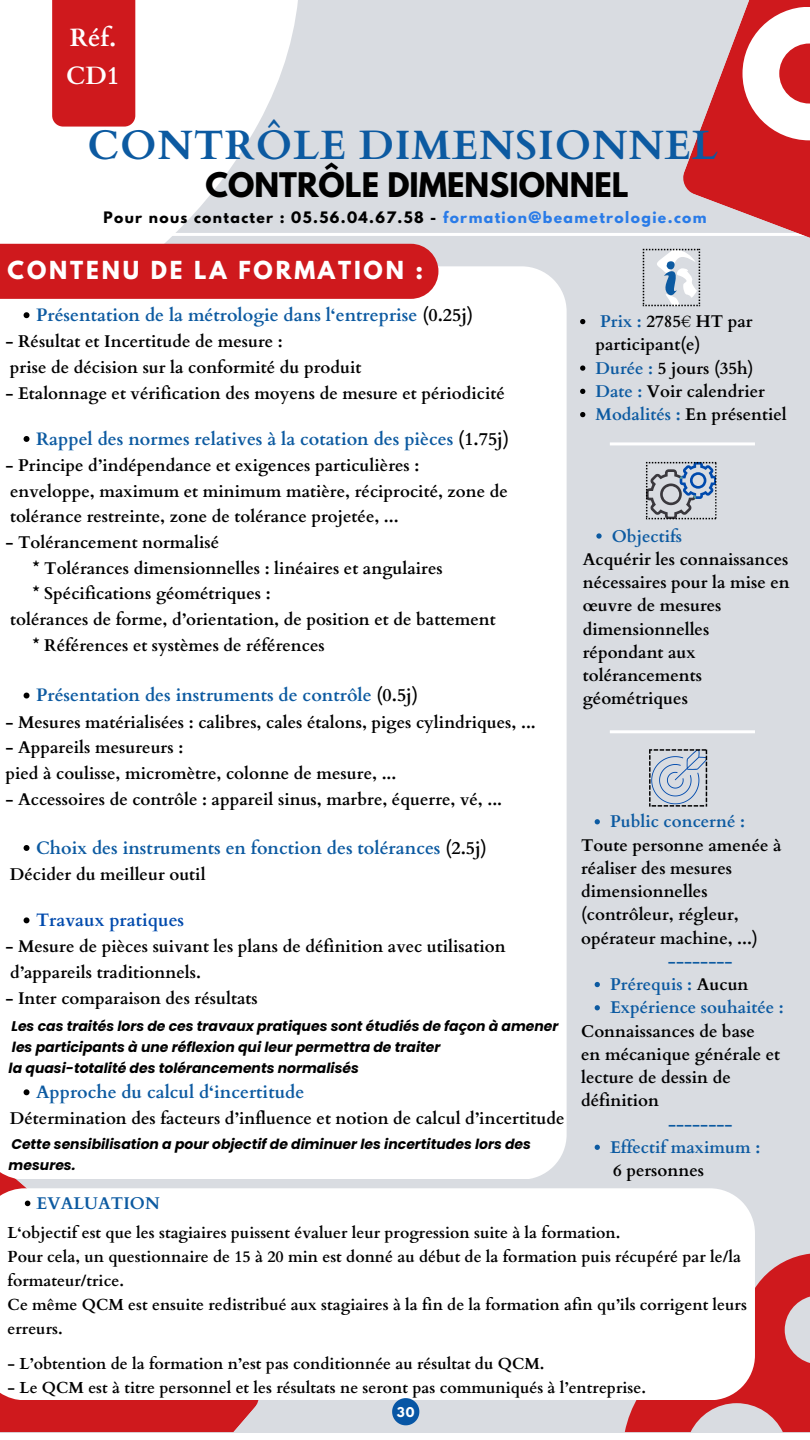
<style>
.page{position:relative;width:810px;height:1440px;background:#fff}
.page>*{position:absolute;margin:0;border:0;box-sizing:border-box;transform-origin:0 0}
.t1{font:700 41px "Cardo";letter-spacing:.02em;color:#0c5aa1}
.t2{font:700 30px "League Spartan";color:#000}
.t3{font:700 25px/37.5px "Cardo";color:#fff}
.t4{font:700 22px "League Spartan";letter-spacing:.13em;color:#fff}
.t5{font:700 18px "Cardo";color:#0c5aa1}
.t6{font:700 18px "Cardo";color:#004aad}
.t7{font:700 17px/23.2px "Cardo";color:#000}
.t8{font:700 17px/23.3px "Cardo";color:#0c5aa1}
.t9{font:700 16px/24.1px "Cardo";color:#000}
.t10{font:italic 700 14px/21.1px "Poppins";color:#000}
.t11{font:700 14px "League Spartan";letter-spacing:.1em;color:#000}
.t12{font:700 12px "League Spartan";color:#fff}
.s1{color:#297be8}
.s2{color:#000}
.s3{color:#0c5aa1}
</style>
<div class="page">
<div style="left:0;top:0;width:810px;height:1432px;background:#d9dce1"></div>
<svg style="left:0;top:1178px;width:261px;height:254px;fill:#cf191d"></svg>
<div style="left:0;top:266px;width:567px;height:912px;background:#fff"></div>
<svg style="left:0;top:0;width:312px;height:384px;fill:#fff"></svg>
<hr style="left:0;top:233px;width:809px;height:3px;background:#fff">
<svg style="left:683px;top:0;width:127px;height:238px"></svg>
<div style="left:52px;top:0;width:83px;height:127px;background:#cf191d"></div>
<div style="left:0;top:244px;width:438px;height:55px;background:#cf191d"></div>
<svg style="left:643px;top:249px;width:57px;height:57px"></svg>
<svg style="left:649px;top:749px;width:58px;height:58px"></svg>
<svg style="left:646px;top:462px;width:70px;height:57px"></svg>
<svg style="left:580px;top:319px;width:5px;height:5px"></svg>
<svg style="left:580px;top:365px;width:5px;height:6px"></svg>
<svg style="left:580px;top:389px;width:5px;height:5px"></svg>
<svg style="left:580px;top:412px;width:5px;height:5px"></svg>
<svg style="left:625px;top:1254px;width:185px;height:178px"></svg>
<div style="left:0;top:1188px;width:755px;height:212px;background:#fff"></div>
<svg style="left:595px;top:819px;width:5px;height:5px"></svg>
<svg style="left:595px;top:982px;width:5px;height:5px"></svg>
<svg style="left:595px;top:1005px;width:5px;height:5px"></svg>
<svg style="left:595px;top:1145px;width:5px;height:5px"></svg>
<svg style="left:596px;top:533px;width:6px;height:6px"></svg>
<hr style="left:610px;top:442px;width:145px;height:3px;background:#fff">
<hr style="left:610px;top:730px;width:145px;height:3px;background:#fff">
<svg style="left:24px;top:312px;width:5px;height:6px"></svg>
<svg style="left:24px;top:436px;width:5px;height:6px"></svg>
<svg style="left:24px;top:693px;width:5px;height:6px"></svg>
<svg style="left:24px;top:845px;width:5px;height:6px"></svg>
<svg style="left:24px;top:917px;width:5px;height:6px"></svg>
<svg style="left:24px;top:1089px;width:5px;height:6px"></svg>
<svg style="left:25px;top:1201px;width:5px;height:5px"></svg>
<svg style="left:392px;top:1398px;width:27px;height:27px"></svg>
<h3 class="t3" style="left:66px;top:17px;width:55px">Réf.<br>CD1</h3>
<h1 class="t1" style="left:88px;top:112px;width:632px">CONTRÔLE DIMENSIONNEL</h1>
<h2 class="t2" style="left:205px;top:161px;width:425px">CONTRÔLE DIMENSIONNEL</h2>
<p class="t11" style="left:103px;top:206px;width:605px">Pour nous contacter : 05.56.04.67.58 - <span class="s1">formation@beametrologie.com</span></p>
<p class="t4" style="left:8px;top:253px;width:417px">CONTENU DE LA FORMATION :</p>
<p class="t5" style="left:36px;top:301px;width:439px">Présentation de la métrologie dans l‘entreprise <span class="s2">(0.25j)</span></p>
<p class="t7" style="left:5px;top:327px;width:358px;line-height:25.7px">- Résultat et Incertitude de mesure :<br>prise de décision sur la conformité du produit</p>
<p class="t7" style="left:5px;top:380px;width:501px">- Etalonnage et vérification des moyens de mesure et périodicité</p>
<p class="t5" style="left:36px;top:424px;width:475px">Rappel des normes relatives à la cotation des pièces <span class="s2">(1.75j)</span></p>
<p class="t7" style="left:5px;top:451px;width:504px;line-height:25.7px">- Principe d’indépendance et exigences particulières : enveloppe, maximum et minimum matière, réciprocité, zone de tolérance restreinte, zone de tolérance projetée, ...</p>
<p class="t7" style="left:5px;top:529px;width:215px">- Tolérancement normalisé</p>
<p class="t7" style="left:33px;top:555px;width:411px">* Tolérances dimensionnelles : linéaires et angulaires</p>
<p class="t7" style="left:33px;top:581px;width:239px">* Spécifications géométriques :</p>
<p class="t7" style="left:10px;top:606px;width:487px">tolérances de forme, d’orientation, de position et de battement</p>
<p class="t7" style="left:33px;top:632px;width:293px">* Références et systèmes de références</p>
<p class="t5" style="left:36px;top:681px;width:384px">Présentation des instruments de contrôle <span class="s2">(0.5j)</span></p>
<p class="t7" style="left:5px;top:709px;width:532px">- Mesures matérialisées : calibres, cales étalons, piges cylindriques, ...</p>
<p class="t7" style="left:5px;top:733px;width:393px;line-height:25.7px">- Appareils mesureurs :<br>pied à coulisse, micromètre, colonne de mesure, ...</p>
<p class="t7" style="left:5px;top:786px;width:498px">- Accessoires de contrôle : appareil sinus, marbre, équerre, vé, ...</p>
<p class="t5" style="left:36px;top:833px;width:453px">Choix des instruments en fonction des tolérances <span class="s2">(2.5j)</span></p>
<p class="t7" style="left:10px;top:861px;width:197px">Décider du meilleur outil</p>
<p class="t6" style="left:36px;top:906px;width:150px">Travaux pratiques</p>
<p class="t7" style="left:5px;top:933px;width:502px;line-height:25.7px">- Mesure de pièces suivant les plans de définition avec utilisation d’appareils traditionnels.</p>
<p class="t7" style="left:5px;top:985px;width:254px">- Inter comparaison des résultats</p>
<p class="t10" style="left:9px;top:1016px;width:551px">Les cas traités lors de ces travaux pratiques sont étudiés de façon à amener les participants à une réflexion qui leur permettra de traiter<br>la quasi-totalité des tolérancements normalisés</p>
<p class="t5" style="left:36px;top:1078px;width:270px">Approche du calcul d‘incertitude</p>
<p class="t7" style="left:10px;top:1106px;width:556px">Détermination des facteurs d’influence et notion de calcul d’incertitude</p>
<p class="t10" style="left:9px;top:1133px;width:524px">Cette sensibilisation a pour objectif de diminuer les incertitudes lors des mesures.</p>
<p class="t8" style="left:37px;top:1190px;width:125px">EVALUATION</p>
<p class="t9" style="left:8px;top:1219px;width:741px">L‘objectif est que les stagiaires puissent évaluer leur progression suite à la formation.<br>Pour cela, un questionnaire de 15 à 20 min est donné au début de la formation puis récupéré par le/la formateur/trice.<br>Ce même QCM est ensuite redistribué aux stagiaires à la fin de la formation afin qu’ils corrigent leurs erreurs.</p>
<p class="t9" style="left:8px;top:1350px;width:539px">- L’obtention de la formation n’est pas conditionnée au résultat du QCM.</p>
<p class="t9" style="left:8px;top:1374px;width:640px">- Le QCM est à titre personnel et les résultats ne seront pas communiqués à l’entreprise.</p>
<p class="t7" style="left:596px;top:309px;width:193px"><span class="s3">Prix :</span> 2785€ HT par participant(e)<br><span class="s3">Durée :</span> 5 jours (35h)<br><span class="s3">Date :</span> Voir calendrier<br><span class="s3">Modalités :</span> En présentiel</p>
<p class="t8" style="left:612px;top:523px;width:72px">Objectifs</p>
<p class="t7" style="left:583px;top:546px;width:209px">Acquérir les connaissances nécessaires pour la mise en œuvre de mesures dimensionnelles répondant aux tolérancements géométriques</p>
<p class="t8" style="left:610px;top:809px;width:136px">Public concerné :</p>
<p class="t7" style="left:581px;top:832px;width:202px">Toute personne amenée à réaliser des mesures dimensionnelles (contrôleur, régleur, opérateur machine, ...)</p>
<p class="t8" style="left:610px;top:948px;width:175px;text-indent:58px">--------<br>Prérequis : <span class="s2">Aucun<br></span>Expérience souhaitée :</p>
<p class="t7" style="left:581px;top:1018px;width:201px">Connaissances de base<br>en mécanique générale et lecture de dessin de définition</p>
<p class="t8" style="left:610px;top:1111px;width:152px;text-indent:58px">--------<br>Effectif maximum :</p>
<p class="t7" style="left:613px;top:1158px;width:92px">6 personnes</p>
<p class="t12" style="left:397px;top:1403px;width:19px">30</p>
</div>
